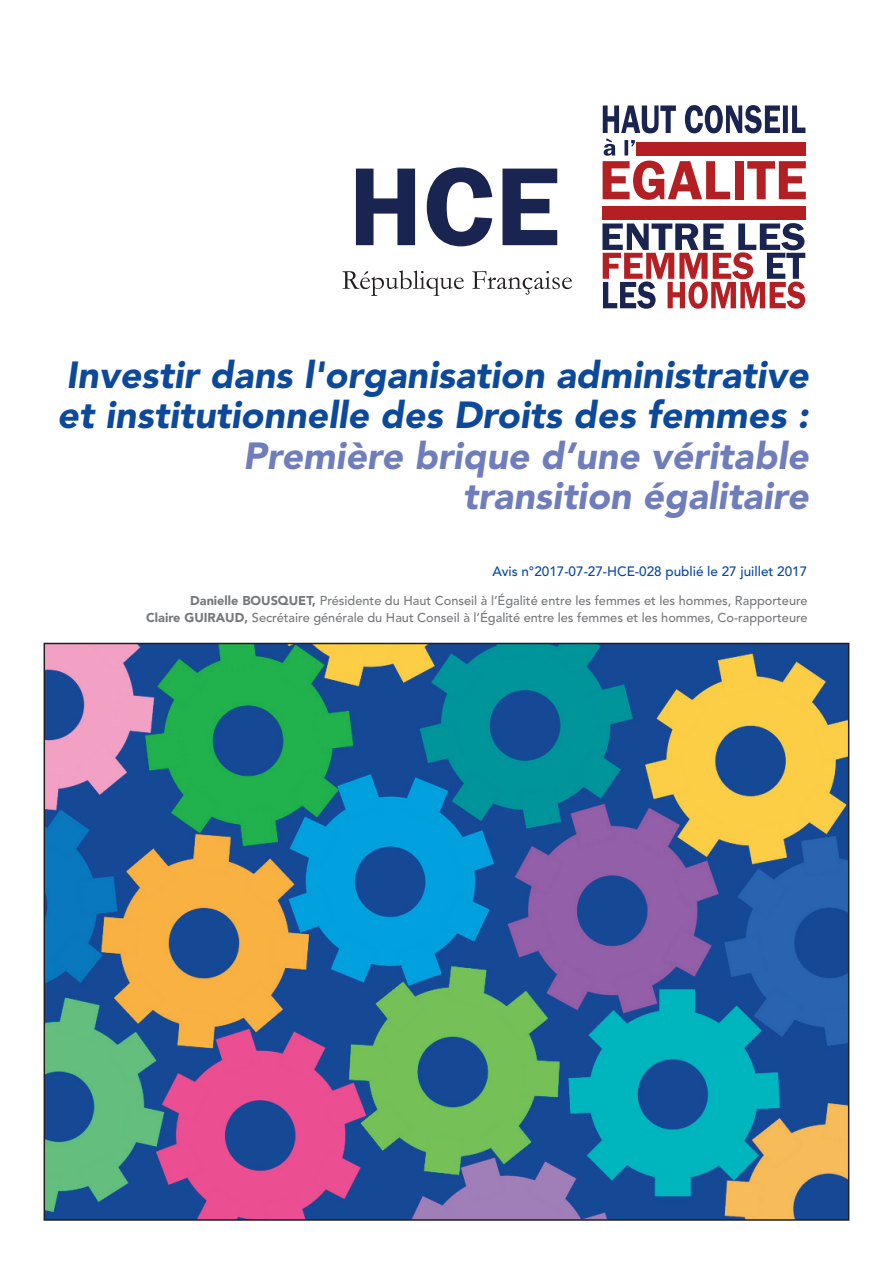
<style>
.page{position:relative;width:893px;height:1263px;background:#fff}
.page>*{position:absolute;margin:0;border:0;box-sizing:border-box;transform-origin:0 0}
.t1{font:italic 900 37.5px/40.5px "Avenir";color:#0d499a}
.t2{font:italic 900 37.5px/40.5px "Avenir";color:#6f7ebb;text-align:right}
.t3{font:500 13.5px "Avenir";color:#0d499a}
.t4{font:500 12.75px/17.1px "Avenir";color:#76787b;text-align:right}
.s1{font-weight:900}
</style>
<div class="page">
<img style="left:47px;top:646px;width:799px;height:572px">
<div style="left:602px;top:206px;width:204px;height:14px;background:#b31f23"></div>
<svg style="left:603px;top:105px;width:203px;height:95px"></svg>
<svg style="left:602px;top:223px;width:203px;height:86px"></svg>
<svg style="left:356px;top:167px;width:201px;height:79px"></svg>
<svg style="left:342px;top:270px;width:122px;height:26px"></svg>
<svg style="left:472px;top:271px;width:100px;height:24px"></svg>
<h1 class="t1" style="left:57px;top:354px;width:753px">Investir dans l'organisation administrative et institutionnelle des Droits des femmes :</h1>
<h1 class="t2" style="left:243px;top:435px;width:567px">Première brique d’une véritable transition égalitaire</h1>
<p class="t3" style="left:492px;top:560px;width:316px">Avis n°2017-07-27-HCE-028 publié le 27 juillet 2017</p>
<p class="t4" style="left:146px;top:591px;width:663px"><span class="s1">Danielle BOUSQUET,</span> Présidente du Haut Conseil à l’Égalité entre les femmes et les hommes, Rapporteure<br><span class="s1">Claire GUIRAUD,</span> Secrétaire générale du Haut Conseil à l’Égalité entre les femmes et les hommes, Co-rapporteure</p>
</div>
